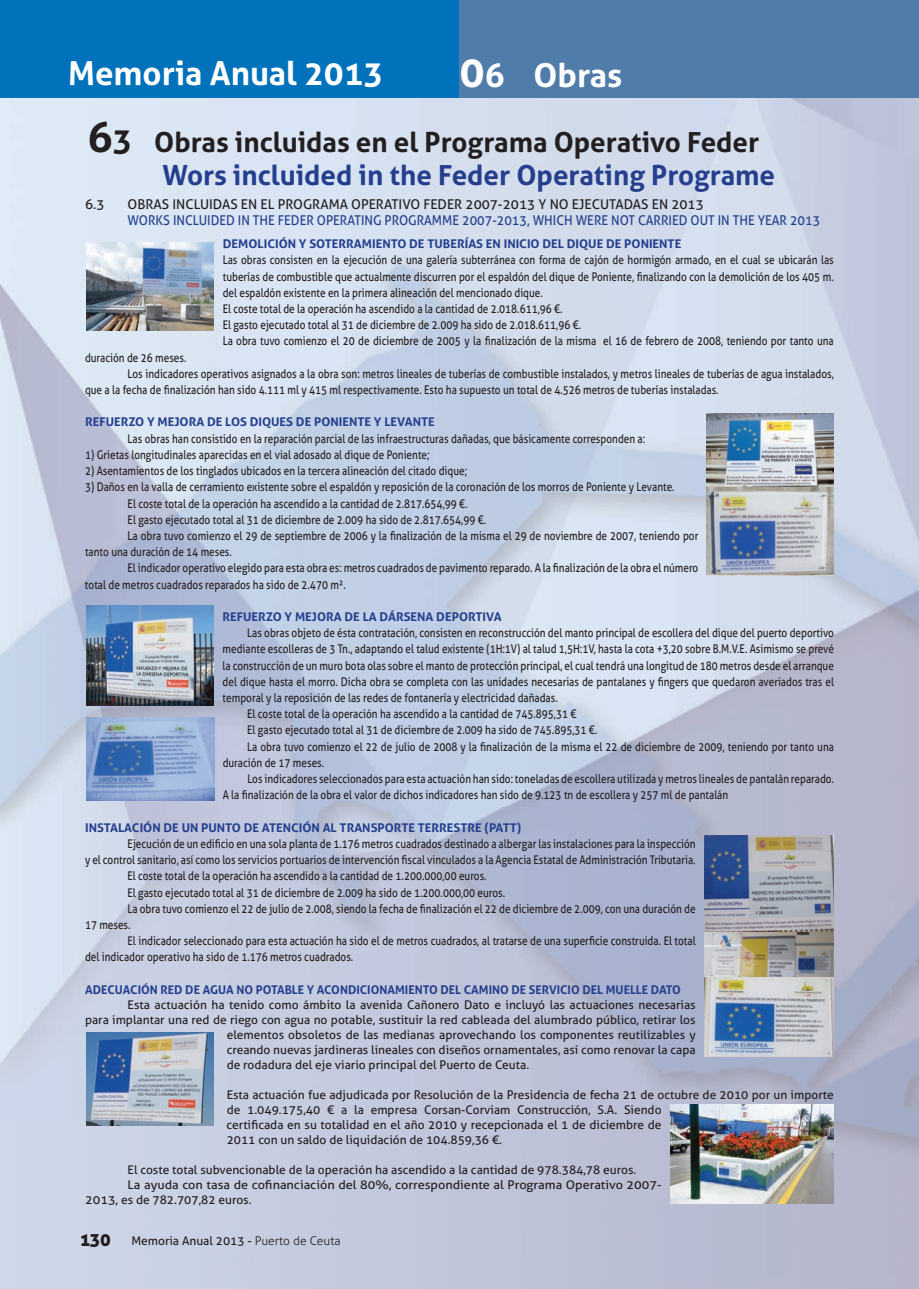
<style>
.page{position:relative;width:919px;height:1289px;background:#fff}
.page>*{position:absolute;margin:0;border:0;box-sizing:border-box;transform-origin:0 0}
.t1{font:700 33px "Aller";color:#fff}
.t2{font:700 27.75px/33.3px "Aller";color:#231f20}
.t3{font:13.5px "Aller";color:#253f8e;scale:.93 1}
.t4{font:13.5px "Aller";color:#231f20}
.t5{font:12px/16.2px "Aller";color:#231f20;scale:.83 1}
.t6{font:12px/15px "Aller";color:#231f20}
.t7{font:700 12px "Aller";color:#253f8e;scale:1.04 1}
.t8{font:12px "Aller";color:#231f20;scale:1.06 1}
.t9{font:700 12px "Aller";color:#253f8e}
.s1{font-size:42px}
.s2{font-size:33px}
.s3{color:#253f8e}
.s4{font-family:"Aller Display";font-size:18px}
.s5{font-weight:300}
</style>
<div class="page">
<img style="left:0;top:98px;width:918px;height:1178px">
<img style="left:867px;top:183px;width:51px;height:1105px">
<img style="left:0;top:183px;width:1px;height:819px">
<div style="left:0;top:0;width:459px;height:98px;background:#0072bc"></div>
<div style="left:459px;top:0;width:459px;height:98px;background:#507caa"></div>
<img style="left:86px;top:243px;width:128px;height:88px">
<img style="left:706px;top:413px;width:127px;height:163px">
<img style="left:86px;top:605px;width:128px;height:101px">
<img style="left:86px;top:718px;width:128px;height:82px">
<img style="left:704px;top:931px;width:129px;height:46px">
<img style="left:704px;top:835px;width:129px;height:96px">
<img style="left:704px;top:977px;width:129px;height:79px">
<img style="left:86px;top:1032px;width:128px;height:93px">
<img style="left:670px;top:1104px;width:163px;height:99px">
<h1 class="t1" style="left:459px;top:54px;width:164px"><span class="s1">0</span>6 Obras</h1>
<h2 class="t2" style="left:162px;top:125px;width:614px;text-indent:-75px"><span class="s1">6</span><span class="s2">3</span> Obras incluidas en el Programa Operativo Feder<br><span class="s3">Wors incluided in the Feder Operating Programe</span></h2>
<p class="t4" style="left:85px;top:196px;width:21px">6.3</p>
<p class="t4" style="left:128px;top:196px;width:577px">OBRAS INCLUIDAS EN EL PROGRAMA OPERATIVO FEDER 2007-2013 Y NO EJECUTADAS EN 2013</p>
<p class="t3" style="left:128px;top:212px;width:746px">WORkS INCLUIDED IN THE FEDER OPERATING PROGRAMME 2007-2013, WHICH WERE NOT CARRIED OUT IN THE YEAR 2013</p>
<p class="t7" style="left:223px;top:236px;width:442px">DEMOLICIÓN Y SOTERRAMIENTO DE TUBERÍAS EN INICIO DEL DIQUE DE PONIENTE</p>
<p class="t5" style="left:223px;top:252px;width:737px">Las obras consisten en la ejecución de una galería subterránea con forma de cajón de hormigón armado, en el cual se ubicarán las tuberías de combustible que actualmente discurren por el espaldón del dique de Poniente, finalizando con la demolición de los 405 m. del espaldón existente en la primera alineación del mencionado dique.<br>El coste total de la operación ha ascendido a la cantidad de 2.018.611,96 €.<br>El gasto ejecutado total al 31 de diciembre de 2.009 ha sido de 2.018.611,96 €.<br>La obra tuvo comienzo el 20 de diciembre de 2005 y la finalización de la misma el 16 de febrero de 2008, teniendo por tanto una</p>
<p class="t5" style="left:85px;top:349px;width:124px">duración de 26 meses.</p>
<p class="t5" style="left:127px;top:365px;width:852px">Los indicadores operativos asignados a la obra son: metros lineales de tuberías de combustible instalados, y metros lineales de tuberías de agua instalados,</p>
<p class="t5" style="left:85px;top:381px;width:765px">que a la fecha de finalización han sido 4.111 ml y 415 ml respectivamente. Esto ha supuesto un total de 4.526 metros de tuberías instaladas.</p>
<p class="t7" style="left:85px;top:415px;width:338px">REFUERZO Y MEJORA DE LOS DIQUES DE PONIENTE Y LEVANTE</p>
<p class="t5" style="left:128px;top:430px;width:625px">Las obras han consistido en la reparación parcial de las infraestructuras dañadas, que básicamente corresponden a:</p>
<p class="t5" style="left:85px;top:446px;width:417px">1) Grietas longitudinales aparecidas en el vial adosado al dique de Poniente;</p>
<p class="t5" style="left:85px;top:462px;width:462px">2) Asentamientos de los tinglados ubicados en la tercera alineación del citado dique;</p>
<p class="t5" style="left:85px;top:479px;width:711px">3) Daños en la valla de cerramiento existente sobre el espaldón y reposición de la coronación de los morros de Poniente y Levante.</p>
<p class="t5" style="left:128px;top:495px;width:411px">El coste total de la operación ha ascendido a la cantidad de 2.817.654,99 €.</p>
<p class="t5" style="left:128px;top:511px;width:433px">El gasto ejecutado total al 31 de diciembre de 2.009 ha sido de 2.817.654,99 €.</p>
<p class="t5" style="left:128px;top:527px;width:689px">La obra tuvo comienzo el 29 de septiembre de 2006 y la finalización de la misma el 29 de noviembre de 2007, teniendo por</p>
<p class="t5" style="left:85px;top:543px;width:178px">tanto una duración de 14 meses.</p>
<p class="t5" style="left:127px;top:560px;width:689px">El indicador operativo elegido para esta obra es: metros cuadrados de pavimento reparado. A la finalización de la obra el número</p>
<p class="t5" style="left:85px;top:576px;width:316px">total de metros cuadrados reparados ha sido de 2.470 m².</p>
<p class="t7" style="left:222px;top:609px;width:270px">REFUERZO Y MEJORA DE LA DÁRSENA DEPORTIVA</p>
<p class="t5" style="left:247px;top:624px;width:708px">Las obras objeto de ésta contratación, consisten en reconstrucción del manto principal de escollera del dique del puerto deportivo</p>
<p class="t5" style="left:222px;top:641px;width:738px">mediante escolleras de 3 Tn., adaptando el talud existente (1H:1V) al talud 1,5H:1V, hasta la cota +3,20 sobre B.M.V.E. Asimismo se prevé</p>
<p class="t5" style="left:222px;top:657px;width:738px">la construcción de un muro bota olas sobre el manto de protección principal, el cual tendrá una longitud de 180 metros desde el arranque</p>
<p class="t5" style="left:222px;top:673px;width:738px">del dique hasta el morro. Dicha obra se completa con las unidades necesarias de pantalanes y fingers que quedaron averiados tras el</p>
<p class="t5" style="left:222px;top:689px;width:405px">temporal y la reposición de las redes de fontanería y electricidad dañadas.</p>
<p class="t5" style="left:247px;top:705px;width:398px">El coste total de la operación ha ascendido a la cantidad de 745.895,31 €</p>
<p class="t5" style="left:247px;top:722px;width:423px">El gasto ejecutado total al 31 de diciembre de 2.009 ha sido de 745.895,31 €.</p>
<p class="t5" style="left:247px;top:738px;width:708px">La obra tuvo comienzo el 22 de julio de 2008 y la finalización de la misma el 22 de diciembre de 2009, teniendo por tanto una</p>
<p class="t5" style="left:223px;top:754px;width:124px">duración de 17 meses.</p>
<p class="t5" style="left:247px;top:770px;width:708px">Los indicadores seleccionados para esta actuación han sido: toneladas de escollera utilizada y metros lineales de pantalán reparado.</p>
<p class="t5" style="left:223px;top:786px;width:610px">A la finalización de la obra el valor de dichos indicadores han sido de 9.123 tn de escollera y 257 ml de pantalán</p>
<p class="t7" style="left:85px;top:820px;width:421px">INSTALACIÓN DE UN PUNTO DE ATENCIÓN AL TRANSPORTE TERRESTRE (PATT)</p>
<p class="t5" style="left:128px;top:835px;width:685px">Ejecución de un edificio en una sola planta de 1.176 metros cuadrados destinado a albergar las instalaciones para la inspección</p>
<p class="t5" style="left:85px;top:851px;width:737px">y el control sanitario, así como los servicios portuarios de intervención fiscal vinculados a la Agencia Estatal de Administración Tributaria.</p>
<p class="t5" style="left:127px;top:867px;width:434px">El coste total de la operación ha ascendido a la cantidad de 1.200.000,00 euros.</p>
<p class="t5" style="left:127px;top:884px;width:456px">El gasto ejecutado total al 31 de diciembre de 2.009 ha sido de 1.200.000,00 euros.</p>
<p class="t5" style="left:127px;top:900px;width:686px">La obra tuvo comienzo el 22 de julio de 2.008, siendo la fecha de finalización el 22 de diciembre de 2.009, con una duración de</p>
<p class="t5" style="left:85px;top:916px;width:56px">17 meses.</p>
<p class="t5" style="left:127px;top:932px;width:686px">El indicador seleccionado para esta actuación ha sido el de metros cuadrados, al tratarse de una superficie construida. El total</p>
<p class="t5" style="left:85px;top:948px;width:325px">del indicador operativo ha sido de 1.176 metros cuadrados.</p>
<p class="t9" style="left:85px;top:982px;width:597px">ADECUACIÓN RED DE AGUA NO POTABLE Y ACONDICIONAMIENTO DEL CAMINO DE SERVICIO DEL MUELLE DATO</p>
<p class="t6" style="left:128px;top:996px;width:569px">Esta actuación ha tenido como ámbito la avenida Cañonero Dato e incluyó las actuaciones necesarias</p>
<p class="t6" style="left:85px;top:1011px;width:612px">para implantar una red de riego con agua no potable, sustituir la red cableada del alumbrado público, retirar los</p>
<p class="t6" style="left:227px;top:1026px;width:470px">elementos obsoletos de las medianas aprovechando los componentes reutilizables y</p>
<p class="t6" style="left:227px;top:1041px;width:470px">creando nuevas jardineras lineales con diseños ornamentales, así como renovar la capa</p>
<p class="t6" style="left:227px;top:1056px;width:304px">de rodadura del eje viario principal del Puerto de Ceuta.</p>
<p class="t6" style="left:227px;top:1086px;width:608px">Esta actuación fue adjudicada por Resolución de la Presidencia de fecha 21 de octubre de 2010 por un importe de 1.049.175,40 € a la empresa Corsan-Corviam Construcción, S.A. Siendo<br>certificada en su totalidad en el año 2010 y recepcionada el 1 de diciembre de<br>2011 con un saldo de liquidación de 104.859,36 €.</p>
<p class="t6" style="left:128px;top:1161px;width:510px">El coste total subvencionable de la operación ha ascendido a la cantidad de 978.384,78 euros.</p>
<p class="t8" style="left:128px;top:1177px;width:505px">La ayuda con tasa de cofinanciación del 80%, correspondiente al Programa Operativo 2007-</p>
<p class="t8" style="left:85px;top:1192px;width:158px">2013, es de 782.707,82 euros.</p>
<h1 class="t1" style="left:68px;top:52px;width:317px">Memoria Anual 2013</h1>
<p class="t6" style="left:81px;top:1233px;width:261px"><span class="s4">130</span> Memoria Anual 2013 - <span class="s5">Puerto de Ceuta</span></p>
</div>
